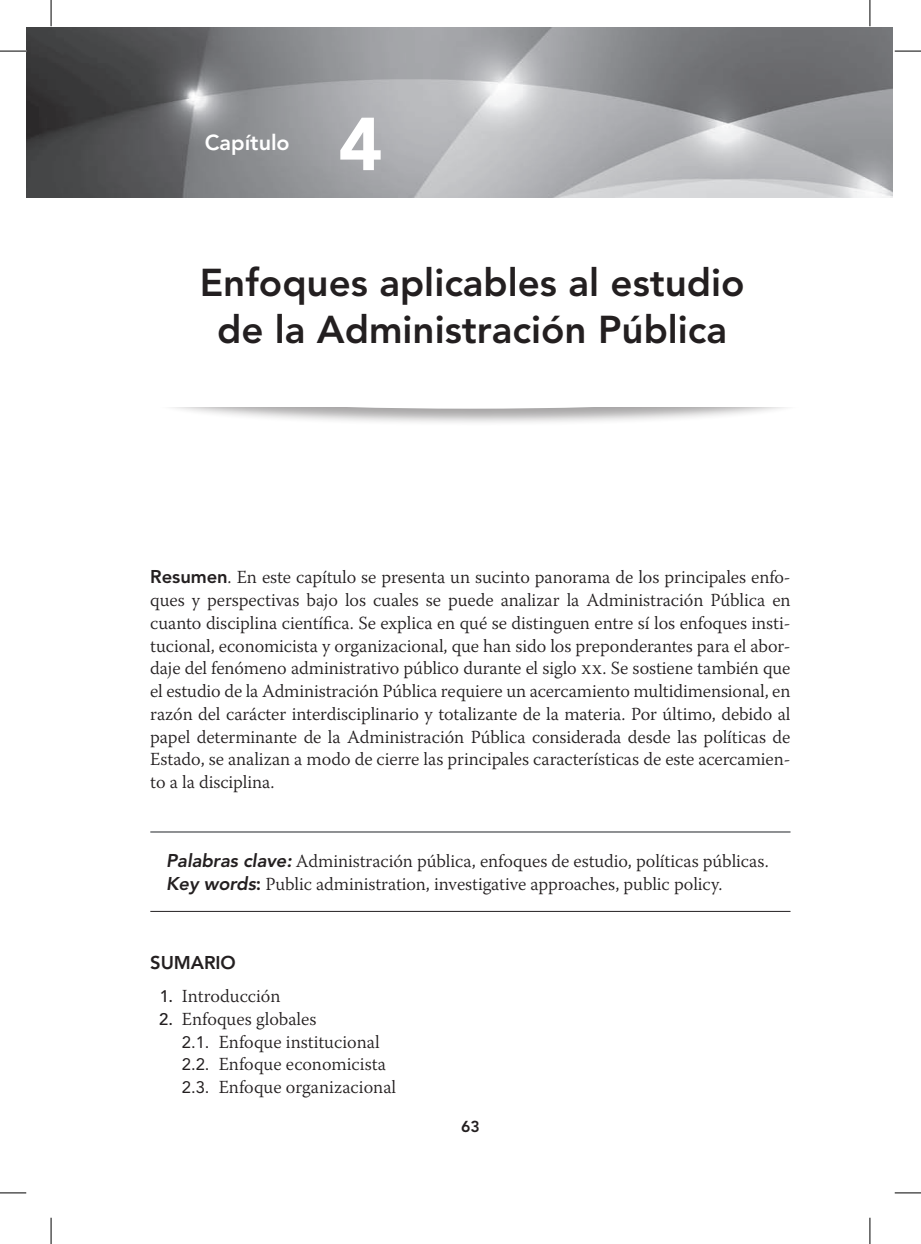
<style>
.page{position:relative;width:921px;height:1244px;background:#fff}
.page>*{position:absolute;margin:0;border:0;box-sizing:border-box;transform-origin:0 0}
.t1{font:900 74.02px "Avenir LT Std";color:#fff}
.t2{font:800 38.5px/47.2px "Avenir LT Std";color:#231f20;text-align:center}
.t3{font:800 21.53px "Avenir LT Std";color:#fff}
.t4{font:300 18.38px/22.8px "Warnock Pro";letter-spacing:-.005em;color:#231f20}
.t5{font:800 18.38px "Avenir LT Std";letter-spacing:-.005em;color:#231f20}
.t6{font:800 15.75px "Avenir LT Std";color:#231f20}
.s1{font-family:"Avenir LT Std";font-weight:800}
.s2{font-family:"Avenir LT Std";font-weight:800;font-style:italic}
.s3{font-family:"Avenir LT Std";font-weight:500;font-size:16.62px}
.s4{font-family:"Avenir LT Std";font-weight:400;font-size:16.62px}
</style>
<div class="page">
<img style="left:26px;top:27px;width:867px;height:171px">
<div style="left:152px;top:367px;width:653px;height:60px;background:#231f20;opacity:.4"></div>
<div style="left:26px;top:198px;width:868px;height:208px;background:#fff"></div>
<hr style="left:150px;top:830px;width:640px;height:2px;background:#808285">
<hr style="left:150px;top:910px;width:640px;height:1px;background:#231f20">
<svg style="left:0;top:51px;width:26px;height:1px"></svg>
<svg style="left:894px;top:51px;width:27px;height:1px"></svg>
<svg style="left:0;top:1192px;width:26px;height:1px"></svg>
<svg style="left:894px;top:1192px;width:27px;height:1px"></svg>
<svg style="left:51px;top:0;width:1px;height:26px"></svg>
<svg style="left:51px;top:1217px;width:1px;height:26px"></svg>
<svg style="left:869px;top:0;width:1px;height:26px"></svg>
<svg style="left:869px;top:1217px;width:1px;height:26px"></svg>
<p class="t3" style="left:205px;top:130px;width:86px">Capítulo</p>
<h1 class="t1" style="left:338px;top:99px;width:45px">4</h1>
<h2 class="t2" style="left:200px;top:259px;width:546px">Enfoques aplicables al estudio de la Administración Pública</h2>
<p class="t4" style="left:150px;top:565px;width:642px;text-align:justify"><span class="s1">Resumen</span>. En este capítulo se presenta un sucinto panorama de los principales enfo&shy;ques y perspectivas bajo los cuales se puede analizar la Administración Pública en cuanto disciplina científica. Se explica en qué se distinguen entre sí los enfoques insti&shy;tucional, economicista y organizacional, que han sido los preponderantes para el abor&shy;daje del fenómeno administrativo público durante el siglo xx. Se sostiene también que el estudio de la Administración Pública requiere un acercamiento multidimensional, en razón del carácter interdisciplinario y totalizante de la materia. Por último, debido al papel determinante de la Administración Pública considerada desde las políticas de Estado, se analizan a modo de cierre las principales características de este acercamien&shy;to a la disciplina.</p>
<p class="t4" style="left:166px;top:849px;width:604px"><span class="s2">Palabras clave:</span> Administración pública, enfoques de estudio, políticas públicas.<br><span class="s2">Key words</span><span class="s1">:</span> Public administration, investigative approaches, public policy.</p>
<p class="t5" style="left:150px;top:951px;width:87px">SUMARIO</p>
<p class="t4" style="left:160px;top:984px;width:122px"><span class="s3">1.</span> Introducción</p>
<p class="t4" style="left:182px;top:1006px;width:216px;text-indent:-23px"><span class="s3">2.</span> Enfoques globales<br><span class="s4">2.1.</span> Enfoque institucional<br><span class="s4">2.2.</span> Enfoque economicista<br><span class="s4">2.3.</span> Enfoque organizacional</p>
<p class="t6" style="left:461px;top:1116px;width:20px">63</p>
</div>
